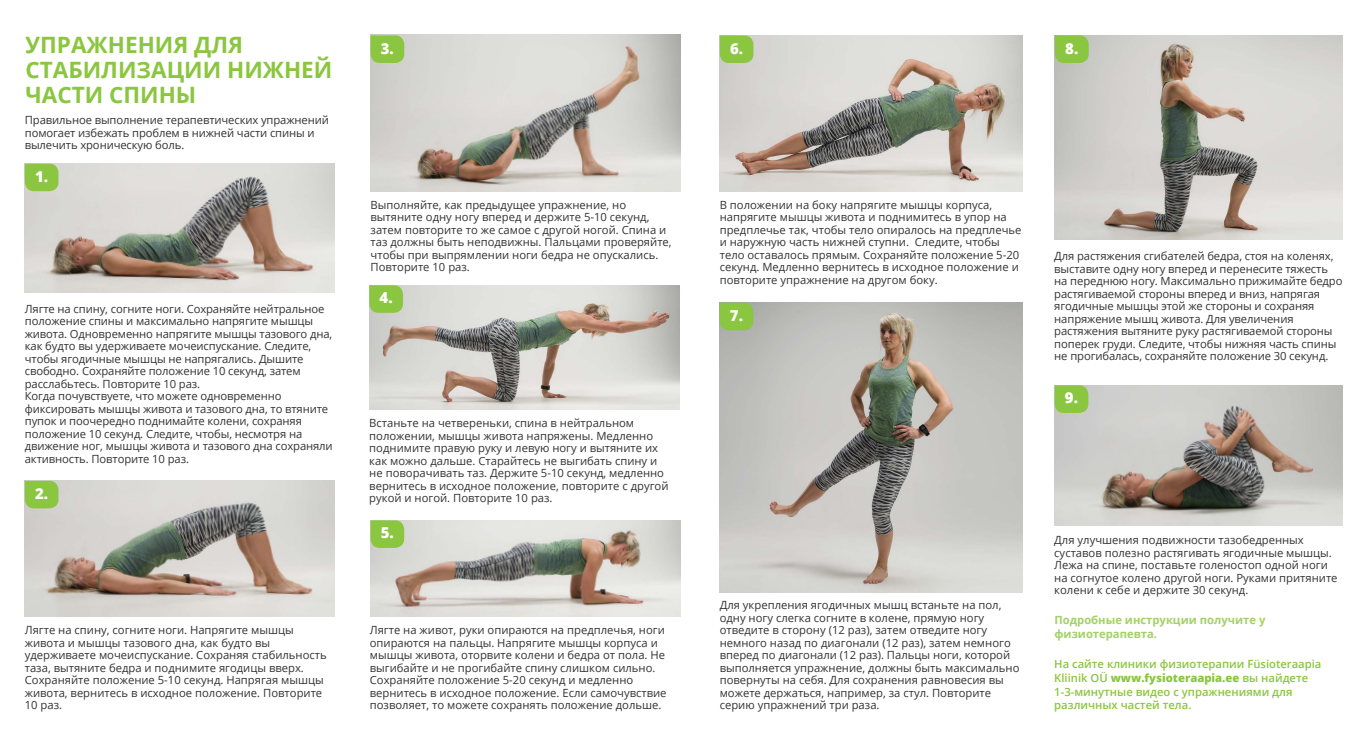
<style>
.page{position:relative;width:1368px;height:745px;background:#fff}
.page>*{position:absolute;margin:0;border:0;box-sizing:border-box;transform-origin:0 0}
.t1{font:700 22.5px "Open Sans";color:#8ac63f}
.t2{font:800 15px "Open Sans";color:#fff}
.t3{font:11.25px/12.5px "Open Sans";color:#333}
.t4{font:600 11.25px/13.8px "Open Sans";color:#8ac63f}
.t5{font:700 11.25px/13.5px "Open Sans";color:#a2d166}
.s1{font-weight:800}
</style>
<div class="page">
<img style="left:1054px;top:385px;width:288px;height:140px">
<img style="left:370px;top:35px;width:311px;height:156px">
<img style="left:25px;top:163px;width:309px;height:129px">
<svg style="left:25px;top:163px;width:34px;height:28px"></svg>
<svg style="left:370px;top:35px;width:34px;height:28px"></svg>
<img style="left:25px;top:480px;width:309px;height:135px">
<svg style="left:25px;top:480px;width:34px;height:28px"></svg>
<img style="left:369px;top:285px;width:310px;height:124px">
<svg style="left:369px;top:285px;width:34px;height:27px"></svg>
<img style="left:370px;top:520px;width:310px;height:95px">
<svg style="left:370px;top:520px;width:34px;height:27px"></svg>
<img style="left:720px;top:35px;width:302px;height:156px">
<svg style="left:720px;top:35px;width:33px;height:28px"></svg>
<img style="left:720px;top:302px;width:302px;height:290px">
<svg style="left:720px;top:302px;width:33px;height:28px"></svg>
<img style="left:1054px;top:35px;width:288px;height:205px">
<svg style="left:1055px;top:35px;width:34px;height:28px"></svg>
<svg style="left:1054px;top:385px;width:34px;height:27px"></svg>
<h1 class="t1" style="left:26px;top:29px;width:64px">УП РАЖНЕНИ</h1>
<h1 class="t1" style="left:173px;top:29px;width:71px">Я ДЛЯ</h1>
<h1 class="t1" style="left:26px;top:54px;width:15px">СТА</h1>
<h1 class="t1" style="left:68px;top:54px;width:32px">БИЛИ</h1>
<h1 class="t1" style="left:137px;top:54px;width:109px">ЗАЦИИ НИЖНЕЙ</h1>
<h1 class="t1" style="left:26px;top:79px;width:16px">ЧАСТИ</h1>
<h1 class="t1" style="left:109px;top:79px;width:18px">СПИНЫ</h1>
<p class="t3" style="left:25px;top:113px;width:306px">Правильное выполнение терапевтических упражнений помогает избежать проблем в нижней части спины и вылечить хроническую боль.</p>
<h2 class="t2" style="left:35px;top:165px;width:15px">1.</h2>
<p class="t3" style="left:25px;top:302px;width:309px">Лягте на спину, согните ноги. Сохраняйте нейтральное положение спины и максимально напрягите мышцы живота. Одновременно напрягите мышцы тазового дна, как будто вы удерживаете мочеиспускание. Следите, чтобы ягодичные мышцы не напрягались. Дышите свободно. Сохраняйте положение 10 секунд, затем расслабьтесь. Повторите 10 раз.<br>Когда почувствуете, что можете одновременно фиксировать мышцы живота и тазового дна, то втяните пупок и поочередно поднимайте колени, сохраняя положение 10 секунд. Следите, чтобы, несмотря на движение ног, мышцы живота и тазового дна сохраняли активность. Повторите 10 раз.</p>
<h2 class="t2" style="left:35px;top:481px;width:15px">2.</h2>
<p class="t3" style="left:25px;top:623px;width:303px">Лягте на спину, согните ноги. Напрягите мышцы живота и мышцы тазового дна, как будто вы удерживаете мочеиспускание. Сохраняя стабильность таза, вытяните бедра и поднимите ягодицы вверх.<br>Сохраняйте положение 5-10 секунд. Напрягая мышцы живота, вернитесь в исходное положение. Повторите 10 раз.</p>
<h2 class="t2" style="left:381px;top:37px;width:15px">3.</h2>
<p class="t3" style="left:370px;top:198px;width:303px">Выполняйте, как предыдущее упражнение, но вытяните одну ногу вперед и держите 5-10 секунд, затем повторите то же самое с другой ногой. Спина и таз должны быть неподвижны. Пальцами проверяйте, чтобы при выпрямлении ноги бедра не опускались.<br>Повторите 10 раз.</p>
<h2 class="t2" style="left:380px;top:286px;width:15px">4.</h2>
<p class="t3" style="left:369px;top:416px;width:301px">Встаньте на четвереньки, спина в нейтральном положении, мышцы живота напряжены. Медленно поднимите правую руку и левую ногу и вытяните их как можно дальше. Старайтесь не выгибать спину и не поворачивать таз. Держите 5-10 секунд, медленно вернитесь в исходное положение, повторите с другой рукой и ногой. Повторите 10 раз.</p>
<h2 class="t2" style="left:381px;top:521px;width:15px">5.</h2>
<p class="t3" style="left:370px;top:623px;width:298px">Лягте на живот, руки опираются на предплечья, ноги опираются на пальцы. Напрягите мышцы корпуса и мышцы живота, оторвите колени и бедра от пола. Не выгибайте и не прогибайте спину слишком сильно.<br>Сохраняйте положение 5-20 секунд и медленно вернитесь в исходное положение. Если самочувствие позволяет, то можете сохранять положение дольше.</p>
<h2 class="t2" style="left:730px;top:37px;width:15px">6.</h2>
<h2 class="t2" style="left:1065px;top:37px;width:15px">8.</h2>
<p class="t3" style="left:720px;top:198px;width:303px">В положении на боку напрягите мышцы корпуса, напрягите мышцы живота и поднимитесь в упор на предплечье так, чтобы тело опиралось на предплечье и наружную часть нижней ступни. Следите, чтобы тело оставалось прямым. Сохраняйте положение 5-20 секунд. Медленно вернитесь в исходное положение и повторите упражнение на другом боку.</p>
<h2 class="t2" style="left:730px;top:304px;width:15px">7.</h2>
<p class="t3" style="left:1054px;top:249px;width:290px">Для растяжения сгибателей бедра, стоя на коленях, выставите одну ногу вперед и перенесите тяжесть на переднюю ногу. Максимально прижимайте бедро растягиваемой стороны вперед и вниз, напрягая ягодичные мышцы этой же стороны и сохраняя напряжение мышц живота. Для увеличения растяжения вытяните руку растягиваемой стороны поперек груди. Следите, чтобы нижняя часть спины не прогибалась, сохраняйте положение 30 секунд.</p>
<h2 class="t2" style="left:1065px;top:386px;width:15px">9.</h2>
<p class="t3" style="left:720px;top:598px;width:301px">Для укрепления ягодичных мышц встаньте на пол, одну ногу слегка согните в колене, прямую ногу отведите в сторону (12 раз), затем отведите ногу немного назад по диагонали (12 раз), затем немного вперед по диагонали (12 раз). Пальцы ноги, которой выполняется упражнение, должны быть максимально повернуты на себя. Для сохранения равновесия вы можете держаться, например, за стул. Повторите серию упражнений три раза.</p>
<p class="t3" style="left:1054px;top:533px;width:285px">Для улучшения подвижности тазобедренных суставов полезно растягивать ягодичные мышцы.<br>Лежа на спине, поставьте голеностоп одной ноги на согнутое колено другой ноги. Руками притяните колени к себе и держите 30 секунд.</p>
<p class="t5" style="left:1054px;top:613px;width:213px">П одробные инструкции получите у физиотерапевта.</p>
<p class="t4" style="left:1054px;top:656px;width:269px">На сайте клиники физиотерапии Füsioteraapia Kliinik OÜ <span class="s1">www.fysioteraapia.ee</span> вы найдете 1-3-минутные видео с упражнениями для различных частей тела.</p>
</div>
